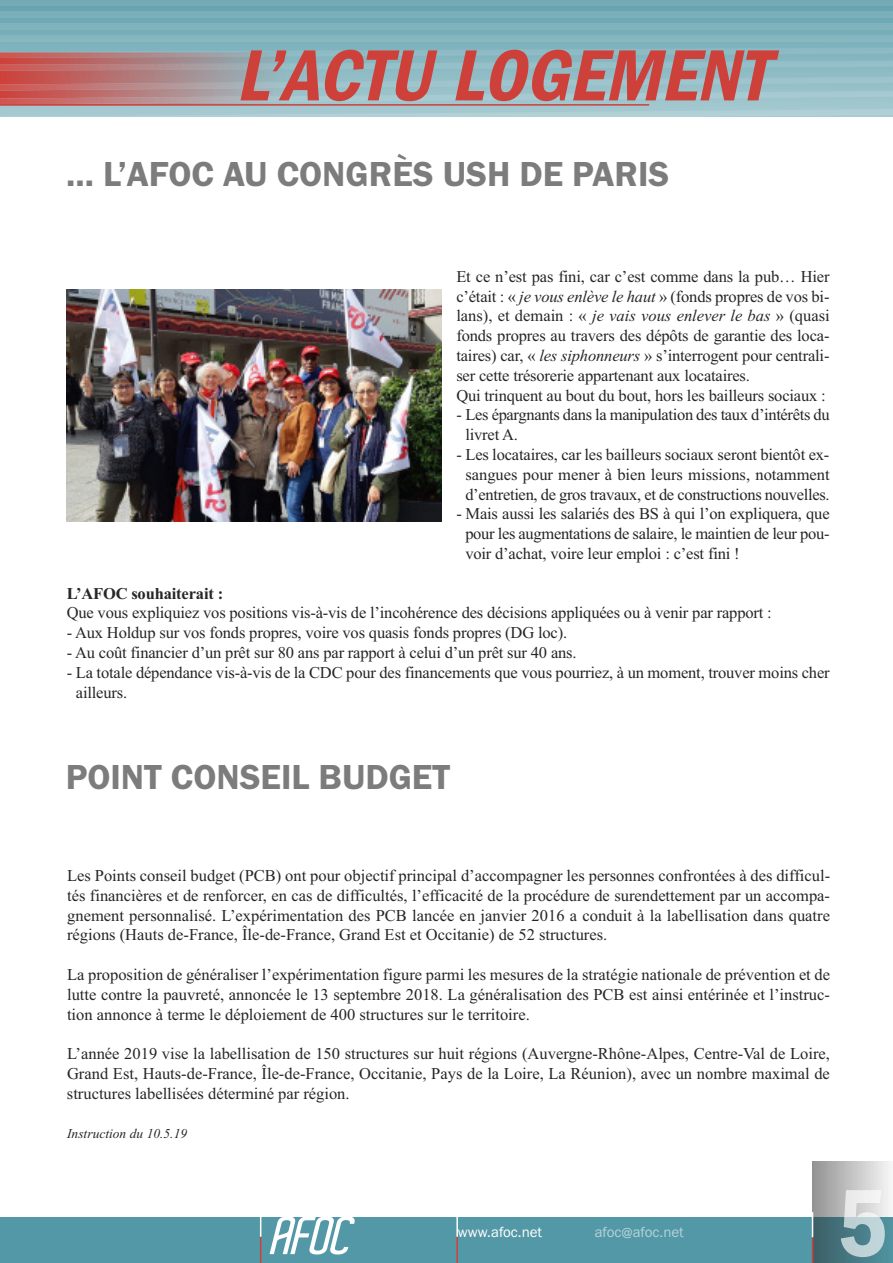
<style>
.page{position:relative;width:893px;height:1263px;background:#fff}
.page>*{position:absolute;margin:0;border:0;box-sizing:border-box;transform-origin:0 0}
.t1{font:italic 600 condensed 75px "Franklin Gothic";color:#ce413b}
.t2{font:600 36px "Franklin Gothic";color:#7d7c7d}
.t3{font:16.5px/19.8px "Times New Roman";letter-spacing:-.01em;color:#272526;text-align:justify}
.t4{font:700 16.5px "Times New Roman";letter-spacing:-.01em;color:#272526}
.t5{font:15px "Franklin Gothic";color:#b5d3d9}
.t6{font:15px "Franklin Gothic";color:#fff}
.t7{font:italic 13.5px "Times New Roman";color:#272526}
.s1{font-style:italic}
</style>
<div class="page">
<div style="left:0;top:1217px;width:893px;height:46px;background:#5398a6"></div>
<svg style="left:0;top:6px;width:893px;height:85px;background:#75acb7"></svg>
<img style="left:0;top:91px;width:288px;height:1px">
<div style="left:288px;top:83px;width:605px;height:5px;background:#99c1ca"></div>
<img style="left:0;top:83px;width:288px;height:8px">
<svg style="left:0;top:92px;width:893px;height:25px;background:#a8bec4"></svg>
<div style="left:0;top:0;width:893px;height:6px;background:#74abb7"></div>
<div style="left:0;top:12px;width:893px;height:6px;background:#7aafba"></div>
<div style="left:0;top:24px;width:893px;height:6px;background:#81b2bd"></div>
<svg style="left:0;top:36px;width:893px;height:47px;background:#91adb5"></svg>
<hr style="left:0;top:104px;width:649px;height:2px;background:#ce413b">
<img style="left:812px;top:1162px;width:78px;height:101px">
<img style="left:841px;top:1190px;width:44px;height:67px">
<svg style="left:260px;top:1217px;width:95px;height:46px"></svg>
<hr style="left:456px;top:1211px;width:2px;height:26px;background:#fff">
<hr style="left:456px;top:1237px;width:2px;height:26px;background:#ce413b">
<svg style="left:812px;top:1212px;width:1px;height:51px"></svg>
<img style="left:67px;top:290px;width:374px;height:231px">
<h1 class="t1" style="left:236px;top:31px;width:554px">L’ACTU LOGEMENT</h1>
<h2 class="t2" style="left:66px;top:152px;width:605px">... L’AFOC AU CONGRÈS USH DE PARIS</h2>
<p class="t3" style="left:456px;top:266px;width:375px;text-align:left">Et ce n’est pas fini, car c’est comme dans la pub… Hier c’était : « <span class="s1">je vous enlève le haut</span> » (fonds propres de vos bi&shy;lans), et demain : « <span class="s1">je vais vous enlever le bas</span> » (quasi fonds propres au travers des dépôts de garantie des loca&shy;taires) car, « <span class="s1">les siphonneurs</span> » s’interrogent pour centrali&shy;ser cette trésorerie appartenant aux locataires.<br>Qui trinquent au bout du bout, hors les bailleurs sociaux :</p>
<p class="t3" style="left:465px;top:405px;width:366px;text-indent:-9px">- Les épargnants dans la manipulation des taux d’intérêts du livret A.</p>
<p class="t3" style="left:456px;top:444px;width:375px;text-align:center">- Les locataires, car les bailleurs sociaux seront bientôt ex&shy;sangues pour mener à bien leurs missions, notamment d’entretien, de gros travaux, et de constructions nouvelles.</p>
<p class="t3" style="left:465px;top:504px;width:366px;text-indent:-9px">- Mais aussi les salariés des BS à qui l’on expliquera, que pour les augmentations de salaire, le maintien de leur pou&shy;voir d’achat, voire leur emploi : c’est fini !</p>
<p class="t4" style="left:67px;top:583px;width:158px">L’AFOC souhaiterait :</p>
<p class="t3" style="left:67px;top:603px;width:707px">Que vous expliquiez vos positions vis-à-vis de l’incohérence des décisions appliquées ou à venir par rapport :</p>
<p class="t3" style="left:67px;top:623px;width:502px">- Aux Holdup sur vos fonds propres, voire vos quasis fonds propres (DG loc).</p>
<p class="t3" style="left:67px;top:642px;width:511px">- Au coût financier d’un prêt sur 80 ans par rapport à celui d’un prêt sur 40 ans.</p>
<p class="t3" style="left:76px;top:662px;width:755px;text-indent:-9px">- La totale dépendance vis-à-vis de la CDC pour des financements que vous pourriez, à un moment, trouver moins cher ailleurs.</p>
<h2 class="t2" style="left:66px;top:756px;width:386px">POINT CONSEIL BUDGET</h2>
<p class="t3" style="left:67px;top:865px;width:764px">Les Points conseil budget (PCB) ont pour objectif principal d’accompagner les personnes confrontées à des difficul&shy;tés financières et de renforcer, en cas de difficultés, l’efficacité de la procédure de surendettement par un accompa&shy;gnement personnalisé. L’expérimentation des PCB lancée en janvier 2016 a conduit à la labellisation dans quatre régions (Hauts de-France, Île-de-France, Grand Est et Occitanie) de 52 structures.</p>
<p class="t3" style="left:67px;top:964px;width:764px">La proposition de généraliser l’expérimentation figure parmi les mesures de la stratégie nationale de prévention et de lutte contre la pauvreté, annoncée le 13 septembre 2018. La généralisation des PCB est ainsi entérinée et l’instruc&shy;tion annonce à terme le déploiement de 400 structures sur le territoire.</p>
<p class="t3" style="left:67px;top:1044px;width:764px">L’année 2019 vise la labellisation de 150 structures sur huit régions (Auvergne-Rhône-Alpes, Centre-Val de Loire, Grand Est, Hauts-de-France, Île-de-France, Occitanie, Pays de la Loire, La Réunion), avec un nombre maximal de structures labellisées déterminé par région.</p>
<p class="t7" style="left:67px;top:1126px;width:121px">Instruction du 10.5.19</p>
<p class="t6" style="left:458px;top:1223px;width:86px">www.afoc.net</p>
<p class="t5" style="left:595px;top:1223px;width:91px">afoc@afoc.net</p>
</div>
